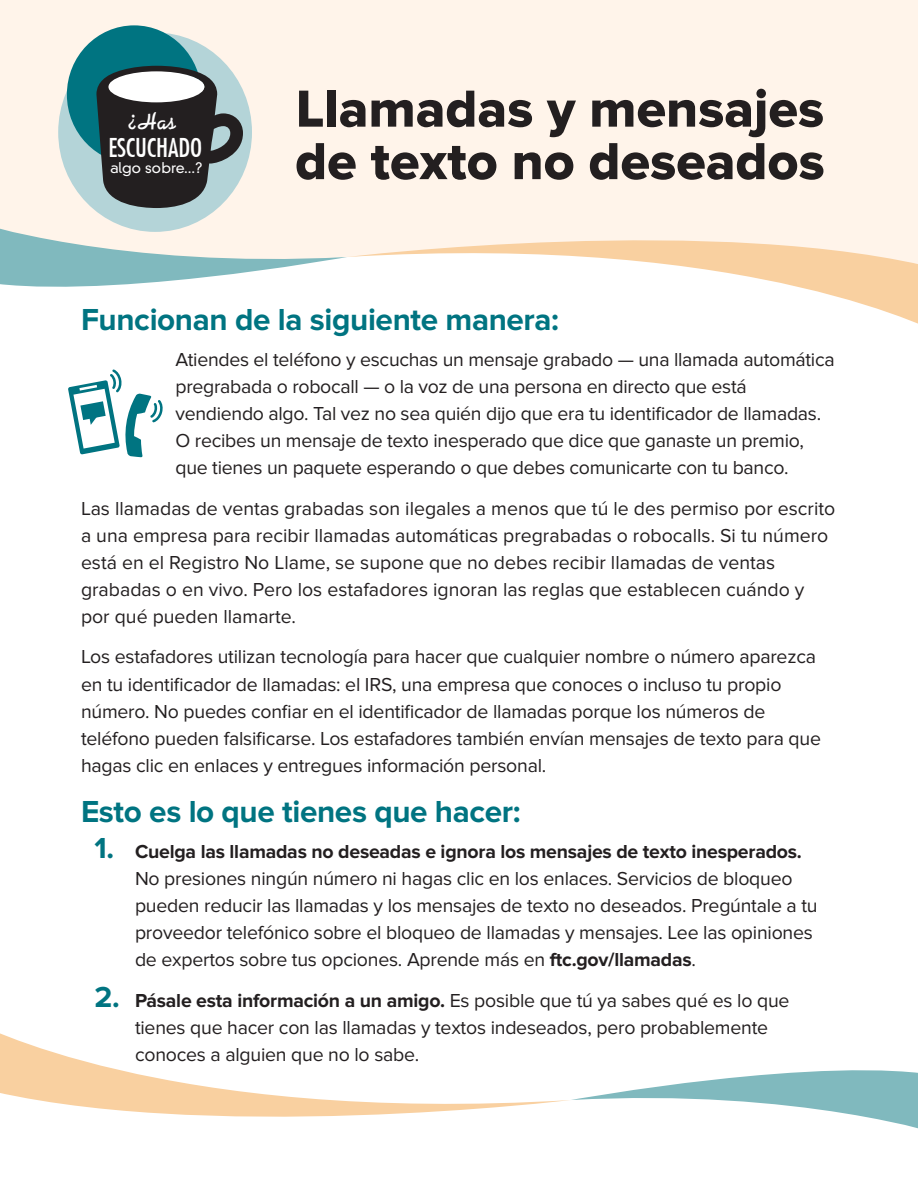
<style>
.page{position:relative;width:918px;height:1188px;background:#fff}
.page>*{position:absolute;margin:0;border:0;box-sizing:border-box;transform-origin:0 0}
.t1{font:54px/52.5px "Proxima Nova Extrabld";color:#231f20}
.t2{font:700 31.5px "Proxima Nova";letter-spacing:-.01em;color:#007481}
.t3{font:25.5px "Fuji Normal";color:#fff}
.t4{font:24.3px "Di Normal";color:#fff}
.t5{font:19.5px/27px "Proxima Nova";letter-spacing:-.01em;color:#231f20}
.t6{font:700 19.5px "Proxima Nova";letter-spacing:-.01em;color:#231f20}
.t7{font:300 14.4px "DIN Neuzeit Grotesk Std";letter-spacing:-.005em;color:#fff}
.s1{font-size:30px;color:#007481}
.s2{font-weight:700}
.s3{font-weight:700;font-size:30px;color:#007481}
</style>
<div class="page">
<div style="left:0;top:0;width:918px;height:221px;background:#fff4ea"></div>
<div style="left:58px;top:33px;width:194px;height:199px;background:#b4d4d8;border-radius:50%"></div>
<div style="left:67px;top:25px;width:134px;height:139px;background:#007481;border-radius:50%"></div>
<svg style="left:0;top:221px;width:347px;height:66px"></svg>
<svg style="left:347px;top:212px;width:571px;height:112px"></svg>
<svg style="left:571px;top:1070px;width:347px;height:59px"></svg>
<svg style="left:0;top:1033px;width:569px;height:84px"></svg>
<svg style="left:96px;top:66px;width:147px;height:142px"></svg>
<div style="left:108px;top:71px;width:96px;height:31px;background:#fff;border-radius:50%"></div>
<svg style="left:68px;top:369px;width:95px;height:88px"></svg>
<p class="t4" style="left:128px;top:107px;width:50px">¿Has</p>
<h3 class="t3" style="left:108px;top:132px;width:96px">ESCUCHADO</h3>
<p class="t7" style="left:110px;top:159px;width:94px">algo sobre...?</p>
<p class="t1" style="left:295px;top:84px;width:531px">Llamadas y mensajes de texto no deseados</p>
<p class="t2" style="left:81px;top:302px;width:480px">Funcionan de la siguiente manera:</p>
<p class="t5" style="left:176px;top:347px;width:661px">Atiendes el teléfono y escuchas un mensaje grabado — una llamada automática pregrabada o robocall — o la voz de una persona en directo que está vendiendo algo. Tal vez no sea quién dijo que era tu identifcador de llamadas.<br>O recibes un mensaje de texto inesperado que dice que ganaste un premio,</p>
<p class="t5" style="left:176px;top:455px;width:615px">que tienes un paquete esperando o que debes comunicarte con tu banco.</p>
<p class="t5" style="left:81px;top:495px;width:756px">Las llamadas de ventas grabadas son ilegales a menos que tú le des permiso por escrito a una empresa para recibir llamadas automáticas pregrabadas o robocalls. Si tu número está en el Registro No Llame, se supone que no debes recibir llamadas de ventas grabadas o en vivo. Pero los estafadores ignoran las reglas que establecen cuándo y por qué pueden llamarte.</p>
<p class="t5" style="left:81px;top:644px;width:742px">Los estafadores utilizan tecnología para hacer que cualquier nombre o número aparezca en tu identifcador de llamadas: el IRS, una empresa que conoces o incluso tu propio número. No puedes confar en el identifcador de llamadas porque los números de teléfono pueden falsifcarse. Los estafadores también envían mensajes de texto para que hagas clic en enlaces y entregues información personal.</p>
<p class="t2" style="left:81px;top:794px;width:441px">Esto es lo que tienes que hacer:</p>
<p class="t6" style="left:94px;top:841px;width:709px"><span class="s1">1.</span> Cuelga las llamadas no deseadas e ignora los mensajes de texto inesperados.</p>
<p class="t5" style="left:135px;top:866px;width:659px">No presiones ningún número ni hagas clic en los enlaces. Servicios de bloqueo</p>
<p class="t5" style="left:135px;top:893px;width:684px">pueden reducir las llamadas y los mensajes de texto no deseados. Pregúntale a tu</p>
<p class="t5" style="left:135px;top:920px;width:679px">proveedor telefónico sobre el bloqueo de llamadas y mensajes. Lee las opiniones</p>
<p class="t5" style="left:135px;top:947px;width:563px">de expertos sobre tus opciones. Aprende más en <span class="s2">ftc.gov/llamadas</span>.</p>
<p class="t5" style="left:135px;top:987px;width:656px;text-indent:-40px"><span class="s3">2.</span> <span class="s2">Pásale esta información a un amigo.</span> Es posible que tú ya sabes qué es lo que tienes que hacer con las llamadas y textos indeseados, pero probablemente conoces a alguien que no lo sabe.</p>
</div>
